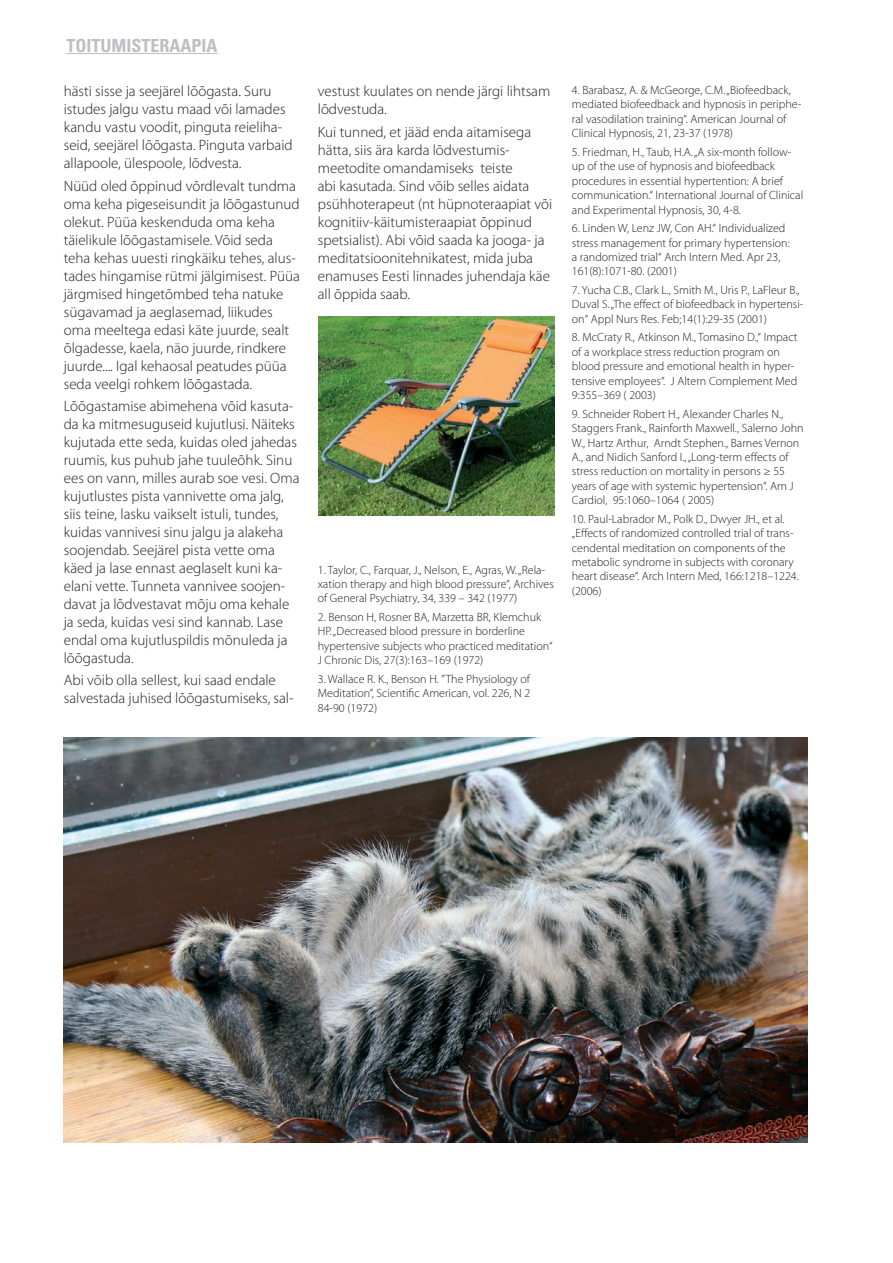
<style>
.page{position:relative;width:893px;height:1263px;background:#fff}
.page>*{position:absolute;margin:0;border:0;box-sizing:border-box;transform-origin:0 0}
.t1{font:700 condensed 18px "Univers";color:#bebfc2}
.t2{font:300 15px/18px "Myriad Pro";color:#231f20}
.t3{font:300 12px/14.4px "Myriad Pro";color:#231f20}
</style>
<div class="page">
<hr style="left:67px;top:53px;width:151px;height:1px;background:#bebfc2">
<img style="left:64px;top:737px;width:744px;height:406px">
<img style="left:319px;top:317px;width:235px;height:198px">
<h1 class="t1" style="left:67px;top:34px;width:153px">TOITUMISTERAAPIA</h1>
<p class="t2" style="left:64px;top:83px;width:230px">hästi sisse ja seejärel lõõgasta. Suru istudes jalgu vastu maad või lamades kandu vastu voodit, pinguta reieliha&shy;seid, seejärel lõõgasta. Pinguta varbaid allapoole, ülespoole, lõdvesta.</p>
<p class="t2" style="left:64px;top:177px;width:238px">Nüüd oled õppinud võrdlevalt tundma oma keha pigeseisundit ja lõõgastunud olekut. Püüa keskenduda oma keha täielikule lõõgastamisele. Võid seda teha kehas uuesti ringkäiku tehes, alus&shy;tades hingamise rütmi jälgimisest. Püüa järgmised hingetõmbed teha natuke sügavamad ja aeglasemad, liikudes oma meeltega edasi käte juurde, sealt õlgadesse, kaela, näo juurde, rindkere juurde.... Igal kehaosal peatudes püüa seda veelgi rohkem lõõgastada.</p>
<p class="t2" style="left:64px;top:397px;width:237px">Lõõgastamise abimehena võid kasuta&shy;da ka mitmesuguseid kujutlusi. Näiteks kujutada ette seda, kuidas oled jahedas ruumis, kus puhub jahe tuuleõhk. Sinu ees on vann, milles aurab soe vesi. Oma kujutlustes pista vannivette oma jalg, siis teine, lasku vaikselt istuli, tundes, kuidas vannivesi sinu jalgu ja alakeha soojendab. Seejärel pista vette oma käed ja lase ennast aeglaselt kuni ka&shy;elani vette. Tunneta vannivee soojen&shy;davat ja lõdvestavat mõju oma kehale ja seda, kuidas vesi sind kannab. Lase endal oma kujutluspildis mõnuleda ja lõõgastuda.</p>
<p class="t2" style="left:64px;top:671px;width:231px">Abi võib olla sellest, kui saad endale salvestada juhised lõõgastumiseks, sal-</p>
<p class="t2" style="left:318px;top:83px;width:234px">vestust kuulates on nende järgi lihtsam lõdvestuda.</p>
<p class="t2" style="left:318px;top:123px;width:236px">Kui tunned, et jääd enda aitamisega hätta, siis ära karda lõdvestumis&shy;meetodite omandamiseks teiste<br>abi kasutada. Sind võib selles aidata psühhoterapeut (nt hüpnoteraapiat või kognitiiv-käitumisteraapiat õppinud spetsialist). Abi võid saada ka jooga- ja meditatsioonitehnikatest, mida juba enamuses Eesti linnades juhendaja käe all õppida saab.</p>
<p class="t3" style="left:318px;top:562px;width:238px">1. Taylor, C., Farquar, J., Nelson, E., Agras, W. „Rela&shy;xation therapy and high blood pressure“, Archives of General Psychiatry, 34, 339 – 342 (1977)</p>
<p class="t3" style="left:318px;top:610px;width:236px">2. Benson H, Rosner BA, Marzetta BR, Klemchuk HP. „Decreased blood pressure in borderline hypertensive subjects who practiced meditation“ J Chronic Dis, 27(3):163–169 (1972)</p>
<p class="t3" style="left:318px;top:672px;width:214px;text-align:justify">3. Wallace R. K., Benson H. ”The Physiology of Meditation”, Scientific American, vol. 226, N 2<br>84-90 (1972)</p>
<p class="t3" style="left:572px;top:83px;width:231px">4. Barabasz, A. &amp; McGeorge, C.M. „Biofeedback, mediated biofeedback and hypnosis in periphe&shy;ral vasodilation training“. American Journal of Clinical Hypnosis, 21, 23-37 (1978)</p>
<p class="t3" style="left:572px;top:145px;width:233px">5. Friedman, H., Taub, H.A. „A six-month follow&shy;up of the use of hypnosis and biofeedback procedures in essential hypertention: A brief communication.“ International Journal of Clinical and Experimental Hypnosis, 30, 4-8.</p>
<p class="t3" style="left:572px;top:221px;width:219px">6. Linden W, Lenz JW, Con AH.“ Individualized stress management for primary hypertension: a randomized trial“ Arch Intern Med. Apr 23, 161(8):1071-80. (2001)</p>
<p class="t3" style="left:572px;top:283px;width:233px">7. Yucha C.B., Clark L., Smith M., Uris P., LaFleur B.,<br>Duval S. „The effect of biofeedback in hypertensi&shy;on“ Appl Nurs Res. Feb;14(1):29-35 (2001)</p>
<p class="t3" style="left:572px;top:330px;width:227px">8. McCraty R., Atkinson M., Tomasino D.,“ Impact of a workplace stress reduction program on blood pressure and emotional health in hyper&shy;tensive employees“. J Altern Complement Med 9:355–369 ( 2003)</p>
<p class="t3" style="left:572px;top:407px;width:233px">9. Schneider Robert H., Alexander Charles N., Staggers Frank., Rainforth Maxwell., Salerno John W., Hartz Arthur, Arndt Stephen., Barnes Vernon A., and Nidich Sanford I., „Long-term effects of stress reduction on mortality in persons ≥ 55 years of age with systemic hypertension“. Am J Cardiol, 95:1060–1064 ( 2005)</p>
<p class="t3" style="left:572px;top:512px;width:228px">10. Paul-Labrador M., Polk D., Dwyer JH., et al. „Effects of randomized controlled trial of trans&shy;cendental meditation on components of the metabolic syndrome in subjects with coronary heart disease“. Arch Intern Med, 166:1218–1224. (2006)</p>
</div>
